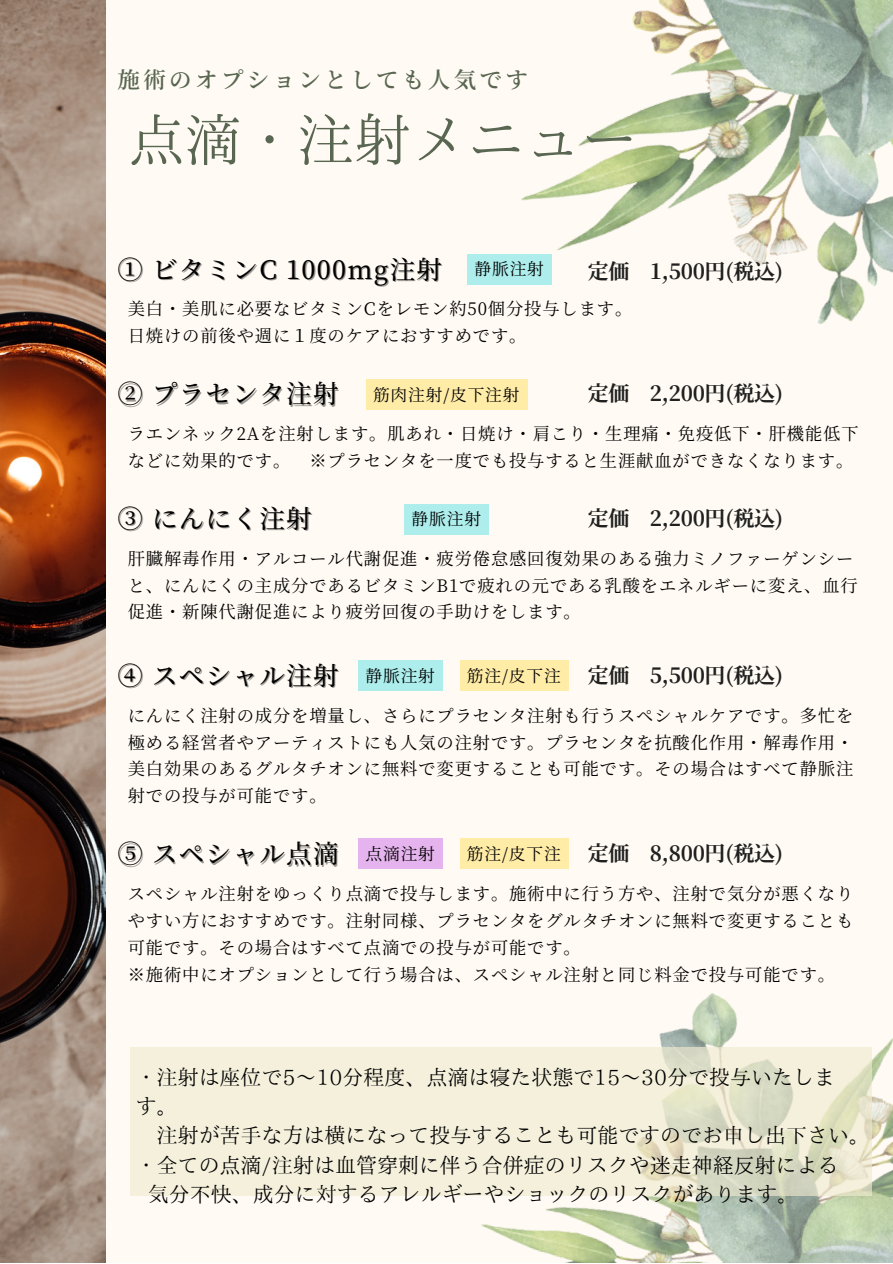
<style>
.page{position:relative;width:893px;height:1264px;background:#fff}
.page>*{position:absolute;margin:0;border:0;box-sizing:border-box;transform-origin:0 0}
.t1{font:57px "IP Aex Mincho";letter-spacing:-.005em;color:#596651}
.t2{font:500 25.5px "Source Han Serif JP";letter-spacing:.05em;color:#000}
.t3{font:600 22.5px "Source Han Serif JP";letter-spacing:.15em;color:#596651}
.t4{font:21px/29.2px "IP Aex Mincho";color:#000}
.t5{font:700 21px "Source Han Serif JP";letter-spacing:-.015em;color:#202020}
.t6{font:17.25px/26.8px "Source Han Serif JP";letter-spacing:.05em;color:#000}
.t7{font:16.8px "Source Han Serif JP";letter-spacing:.05em;color:#000}
</style>
<div class="page">
<div style="left:0;top:0;width:892px;height:1262px;background:#fffbf4"></div>
<img style="left:467px;top:0;width:425px;height:410px">
<img style="left:0;top:0;width:106px;height:1262px">
<img style="left:481px;top:993px;width:411px;height:269px">
<svg style="left:130px;top:1047px;width:741px;height:149px;background:#efecd7"></svg>
<div style="left:366px;top:379px;width:161px;height:31px;background:#ffeca6"></div>
<div style="left:404px;top:504px;width:84px;height:30px;background:#adeeed"></div>
<div style="left:467px;top:254px;width:84px;height:30px;background:#adeeed"></div>
<div style="left:358px;top:838px;width:84px;height:31px;background:#e5b3ed"></div>
<div style="left:460px;top:838px;width:108px;height:31px;background:#ffeca6"></div>
<div style="left:358px;top:660px;width:84px;height:30px;background:#adeeed"></div>
<div style="left:460px;top:660px;width:108px;height:30px;background:#ffeca6"></div>
<p class="t3" style="left:117px;top:62px;width:412px">施術のオプションとしても人気です</p>
<p class="t1" style="left:128px;top:111px;width:511px">点滴・注射メニュー</p>
<p class="t2" style="left:117px;top:249px;width:326px">① ビタミンC 1000mg注射</p>
<p class="t7" style="left:474px;top:256px;width:71px">静脈注射</p>
<p class="t6" style="left:128px;top:294px;width:506px">美白・美肌に必要なビタミンCをレモン約50個分投与します。</p>
<p class="t6" style="left:128px;top:321px;width:400px">日焼けの前後や週に１度のケアにおすすめです。</p>
<p class="t5" style="left:587px;top:255px;width:197px">定価 1,500円(税込)</p>
<p class="t2" style="left:117px;top:374px;width:222px">② プラセンタ注射</p>
<p class="t7" style="left:373px;top:381px;width:148px">筋肉注射/皮下注射</p>
<p class="t6" style="left:128px;top:419px;width:732px">ラエンネック2Aを注射します。肌あれ・日焼け・肩こり・生理痛・免疫低下・肝機能低下などに効果的です。 ※プラセンタを一度でも投与すると生涯献血ができなくなります。</p>
<p class="t5" style="left:587px;top:377px;width:197px">定価 2,200円(税込)</p>
<p class="t2" style="left:117px;top:498px;width:196px">③ にんにく注射</p>
<p class="t7" style="left:411px;top:506px;width:71px">静脈注射</p>
<p class="t6" style="left:128px;top:543px;width:730px">肝臓解毒作用・アルコール代謝促進・疲労倦怠感回復効果のある強力ミノファーゲンシーと、にんにくの主成分であるビタミンB1で疲れの元である乳酸をエネルギーに変え、血行促進・新陳代謝促進により疲労回復の手助けをします。</p>
<p class="t5" style="left:587px;top:501px;width:197px">定価 2,200円(税込)</p>
<p class="t2" style="left:117px;top:655px;width:222px">④ スペシャル注射</p>
<p class="t7" style="left:365px;top:662px;width:71px">静脈注射</p>
<p class="t6" style="left:128px;top:700px;width:727px;text-align:justify">にんにく注射の成分を増量し、さらにプラセンタ注射も行うスペシャルケアです。多忙を極める経営者やアーティストにも人気の注射です。プラセンタを抗酸化作用・解毒作用・美白効果のあるグルタチオンに無料で変更することも可能です。その場合はすべて静脈注射での投与が可能です。</p>
<p class="t7" style="left:467px;top:662px;width:95px">筋注/皮下注</p>
<p class="t5" style="left:587px;top:658px;width:197px">定価 5,500円(税込)</p>
<p class="t2" style="left:117px;top:834px;width:222px">⑤ スペシャル点滴</p>
<p class="t7" style="left:365px;top:840px;width:71px">点滴注射</p>
<p class="t6" style="left:128px;top:879px;width:727px;text-align:justify">スペシャル注射をゆっくり点滴で投与します。施術中に行う方や、注射で気分が悪くなりやすい方におすすめです。注射同様、プラセンタをグルタチオンに無料で変更することも可能です。その場合はすべて点滴での投与が可能です。</p>
<p class="t6" style="left:128px;top:959px;width:708px">※施術中にオプションとして行う場合は、スペシャル注射と同じ料金で投与可能です。</p>
<p class="t7" style="left:467px;top:840px;width:95px">筋注/皮下注</p>
<p class="t5" style="left:587px;top:837px;width:197px">定価 8,800円(税込)</p>
<p class="t4" style="left:136px;top:1062px;width:700px">・注射は座位で5～ 10分程度、点滴は寝た状態で15～30分で投与いたします。</p>
<p class="t4" style="left:157px;top:1120px;width:715px">注射が苦手な方は横になって投与することも可能ですのでお申し出下さい。</p>
<p class="t4" style="left:136px;top:1149px;width:704px">・全ての点滴/注射は血管穿刺に伴う合併症のリスクや迷走神経反射による</p>
<p class="t4" style="left:148px;top:1179px;width:652px">気分不快、成分に対するアレルギーやショックのリスクがあります。</p>
</div>
